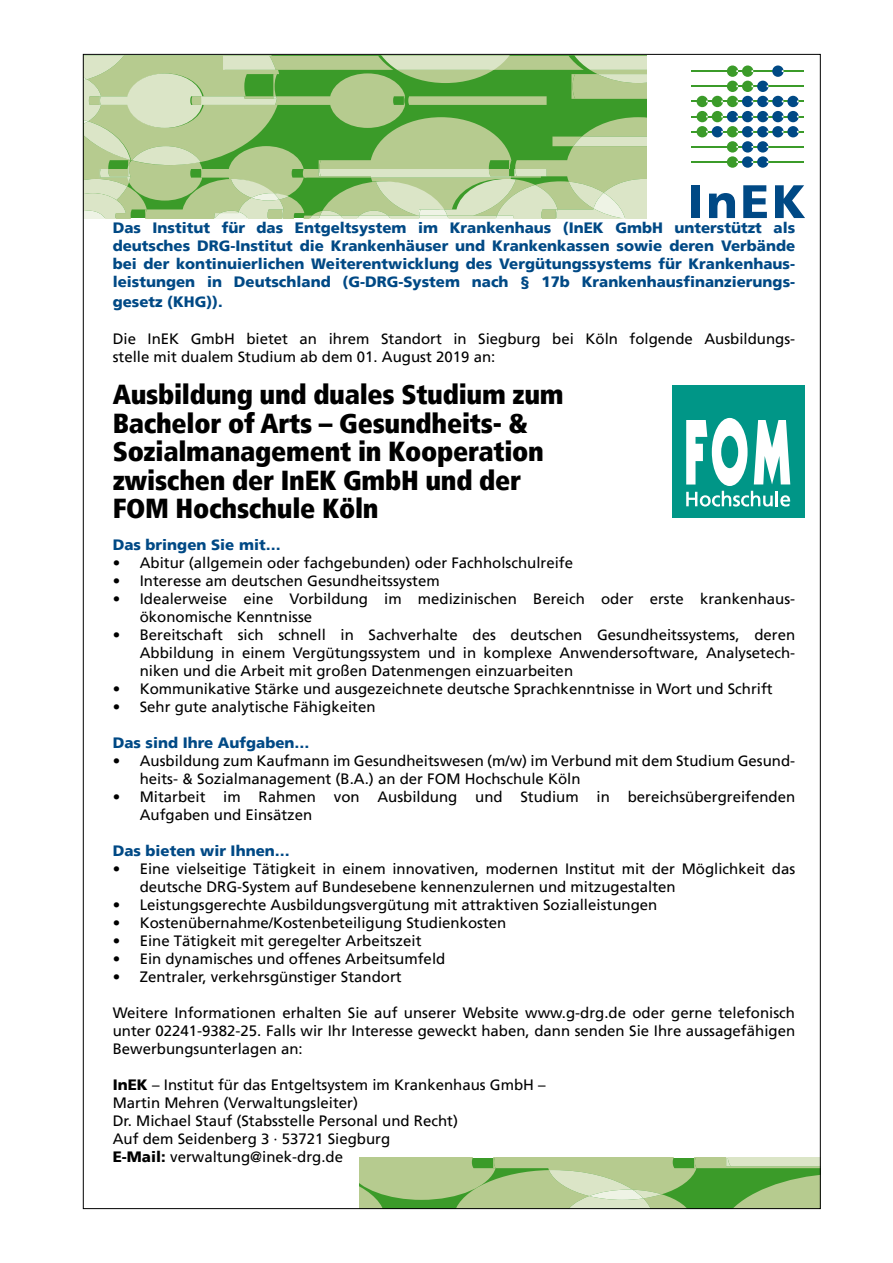
<style>
.page{position:relative;width:893px;height:1263px;background:#fff}
.page>*{position:absolute;margin:0;border:0;box-sizing:border-box;transform-origin:0 0}
.t1{font:900 condensed 27.45px/28.5px "Frutiger";letter-spacing:-.01em;color:#000}
.t2{font:15px/18px "Frutiger";color:#000}
.t3{font:900 15px/18px "Frutiger";color:#004985;text-align:justify}
.s1{font-weight:900}
</style>
<div class="page">
<svg style="left:359px;top:1158px;width:460px;height:49px;background:#9ec37f"></svg>
<svg style="left:85px;top:56px;width:562px;height:162px;background:#9ec482"></svg>
<hr style="left:691px;top:70px;width:113px;height:2px;background:#3b9b29">
<div style="left:691px;top:185px;width:9px;height:33px;background:#004985"></div>
<svg style="left:709px;top:193px;width:26px;height:25px"></svg>
<svg style="left:743px;top:185px;width:24px;height:33px"></svg>
<svg style="left:775px;top:185px;width:30px;height:33px"></svg>
<div style="left:727px;top:65px;width:11px;height:12px;background:#3b9b29;border-radius:50%"></div>
<div style="left:742px;top:65px;width:11px;height:12px;background:#3b9b29;border-radius:50%"></div>
<svg style="left:772px;top:65px;width:12px;height:12px"></svg>
<hr style="left:691px;top:85px;width:113px;height:2px;background:#3b9b29">
<div style="left:727px;top:81px;width:11px;height:11px;background:#3b9b29;border-radius:50%"></div>
<div style="left:742px;top:81px;width:11px;height:11px;background:#3b9b29;border-radius:50%"></div>
<div style="left:757px;top:81px;width:11px;height:11px;background:#004985;border-radius:50%"></div>
<hr style="left:691px;top:101px;width:113px;height:1px;background:#3b9b29">
<div style="left:727px;top:96px;width:11px;height:11px;background:#3b9b29;border-radius:50%"></div>
<div style="left:712px;top:96px;width:11px;height:11px;background:#3b9b29;border-radius:50%"></div>
<div style="left:697px;top:96px;width:11px;height:11px;background:#3b9b29;border-radius:50%"></div>
<div style="left:742px;top:96px;width:11px;height:11px;background:#004985;border-radius:50%"></div>
<div style="left:757px;top:96px;width:11px;height:11px;background:#004985;border-radius:50%"></div>
<svg style="left:772px;top:96px;width:12px;height:11px"></svg>
<div style="left:787px;top:96px;width:12px;height:11px;background:#004985;border-radius:50%"></div>
<hr style="left:691px;top:116px;width:113px;height:1px;background:#3b9b29">
<div style="left:727px;top:111px;width:11px;height:11px;background:#004985;border-radius:50%"></div>
<div style="left:712px;top:111px;width:11px;height:11px;background:#3b9b29;border-radius:50%"></div>
<div style="left:697px;top:111px;width:11px;height:11px;background:#3b9b29;border-radius:50%"></div>
<div style="left:742px;top:111px;width:11px;height:11px;background:#004985;border-radius:50%"></div>
<div style="left:757px;top:111px;width:11px;height:11px;background:#004985;border-radius:50%"></div>
<svg style="left:772px;top:111px;width:12px;height:11px"></svg>
<div style="left:787px;top:111px;width:12px;height:11px;background:#004985;border-radius:50%"></div>
<hr style="left:691px;top:131px;width:113px;height:2px;background:#3b9b29">
<div style="left:727px;top:126px;width:11px;height:11px;background:#3b9b29;border-radius:50%"></div>
<div style="left:712px;top:126px;width:11px;height:11px;background:#004985;border-radius:50%"></div>
<div style="left:697px;top:126px;width:11px;height:11px;background:#3b9b29;border-radius:50%"></div>
<div style="left:742px;top:126px;width:11px;height:11px;background:#004985;border-radius:50%"></div>
<div style="left:757px;top:126px;width:11px;height:11px;background:#004985;border-radius:50%"></div>
<div style="left:772px;top:126px;width:12px;height:11px;background:#004985;border-radius:50%"></div>
<div style="left:787px;top:126px;width:12px;height:11px;background:#004985;border-radius:50%"></div>
<hr style="left:691px;top:146px;width:113px;height:2px;background:#3b9b29">
<div style="left:727px;top:141px;width:11px;height:12px;background:#3b9b29;border-radius:50%"></div>
<div style="left:742px;top:141px;width:11px;height:12px;background:#004985;border-radius:50%"></div>
<div style="left:757px;top:141px;width:11px;height:12px;background:#004985;border-radius:50%"></div>
<hr style="left:691px;top:161px;width:113px;height:2px;background:#3b9b29">
<div style="left:727px;top:156px;width:11px;height:12px;background:#3b9b29;border-radius:50%"></div>
<div style="left:742px;top:156px;width:11px;height:12px;background:#004985;border-radius:50%"></div>
<div style="left:757px;top:156px;width:11px;height:12px;background:#004985;border-radius:50%"></div>
<div style="left:672px;top:385px;width:133px;height:132px;background:#009687"></div>
<svg style="left:686px;top:418px;width:104px;height:88px"></svg>
<p class="t3" style="left:113px;top:219px;width:684px">Das Institut für das Entgeltsystem im Krankenhaus (InEK GmbH unterstützt als deutsches DRG-Institut die Krankenhäuser und Krankenkassen sowie deren Verbände bei der kontinuierlichen Weiterentwicklung des Vergütungssystems für Krankenhaus&shy;leistungen in Deutschland (G-DRG-System nach § 17b Krankenhausfinanzierungs-</p>
<p class="t3" style="left:113px;top:292px;width:112px">gesetz (KHG)).</p>
<p class="t2" style="left:113px;top:330px;width:684px">Die InEK GmbH bietet an ihrem Standort in Siegburg bei Köln folgende Ausbildungs&shy;stelle mit dualem Studium ab dem 01. August 2019 an:</p>
<h1 class="t1" style="left:113px;top:380px;width:452px">Ausbildung und duales Studium zum<br>Bachelor of Arts – Gesundheits- &amp;<br>Sozialmanagement in Kooperation zwischen der InEK GmbH und der<br>FOM Hochschule Köln</h1>
<p class="t3" style="left:113px;top:535px;width:169px">Das bringen Sie mit…</p>
<p class="t2" style="left:113px;top:554px;width:462px">• Abitur (allgemein oder fachgebunden) oder Fachholschulreife</p>
<p class="t2" style="left:113px;top:572px;width:329px">• Interesse am deutschen Gesundheitssystem</p>
<p class="t2" style="left:140px;top:590px;width:657px;text-indent:-27px">• Idealerweise eine Vorbildung im medizinischen Bereich oder erste krankenhaus&shy;ökonomische Kenntnisse</p>
<p class="t2" style="left:140px;top:626px;width:657px;text-align:justify;text-indent:-27px">• Bereitschaft sich schnell in Sachverhalte des deutschen Gesundheitssystems, deren Abbildung in einem Vergütungssystem und in komplexe Anwendersoftware, Analysetech&shy;niken und die Arbeit mit großen Datenmengen einzuarbeiten</p>
<p class="t2" style="left:113px;top:680px;width:662px">• Kommunikative Stärke und ausgezeichnete deutsche Sprachkenntnisse in Wort und Schrift</p>
<p class="t2" style="left:113px;top:698px;width:264px">• Sehr gute analytische Fähigkeiten</p>
<p class="t3" style="left:113px;top:733px;width:198px">Das sind Ihre Aufgaben…</p>
<p class="t2" style="left:140px;top:752px;width:657px;text-indent:-27px">• Ausbildung zum Kaufmann im Gesundheitswesen (m/w) im Verbund mit dem Studium Gesund&shy;heits- &amp; Sozialmanagement (B.A.) an der FOM Hochschule Köln</p>
<p class="t2" style="left:140px;top:788px;width:657px;text-indent:-27px">• Mitarbeit im Rahmen von Ausbildung und Studium in bereichsübergreifenden<br>Aufgaben und Einsätzen</p>
<p class="t3" style="left:113px;top:841px;width:179px">Das bieten wir Ihnen…</p>
<p class="t2" style="left:140px;top:860px;width:657px;text-indent:-27px">• Eine vielseitige Tätigkeit in einem innovativen, modernen Institut mit der Möglichkeit das deutsche DRG-System auf Bundesebene kennenzulernen und mitzugestalten</p>
<p class="t2" style="left:113px;top:896px;width:546px">• Leistungsgerechte Ausbildungsvergütung mit attraktiven Sozialleistungen</p>
<p class="t2" style="left:113px;top:914px;width:395px">• Kostenübernahme/Kostenbeteiligung Studienkosten</p>
<p class="t2" style="left:113px;top:932px;width:310px">• Eine Tätigkeit mit geregelter Arbeitszeit</p>
<p class="t2" style="left:113px;top:950px;width:334px">• Ein dynamisches und offenes Arbeitsumfeld</p>
<p class="t2" style="left:113px;top:968px;width:291px">• Zentraler, verkehrsgünstiger Standort</p>
<p class="t2" style="left:113px;top:1004px;width:684px;text-align:justify">Weitere Informationen erhalten Sie auf unserer Website www.g-drg.de oder gerne telefonisch unter 02241-9382-25. Falls wir Ihr Interesse geweckt haben, dann senden Sie Ihre aussagefähigen Bewerbungsunterlagen an:</p>
<p class="t2" style="left:113px;top:1076px;width:435px"><span class="s1">InEK</span> – Institut für das Entgeltsystem im Krankenhaus GmbH – Martin Mehren (Verwaltungsleiter)<br>Dr. Michael Stauf (Stabsstelle Personal und Recht)<br>Auf dem Seidenberg 3 · 53721 Siegburg<br><span class="s1">E-Mail:</span> verwaltung@inek-drg.de</p>
</div>
